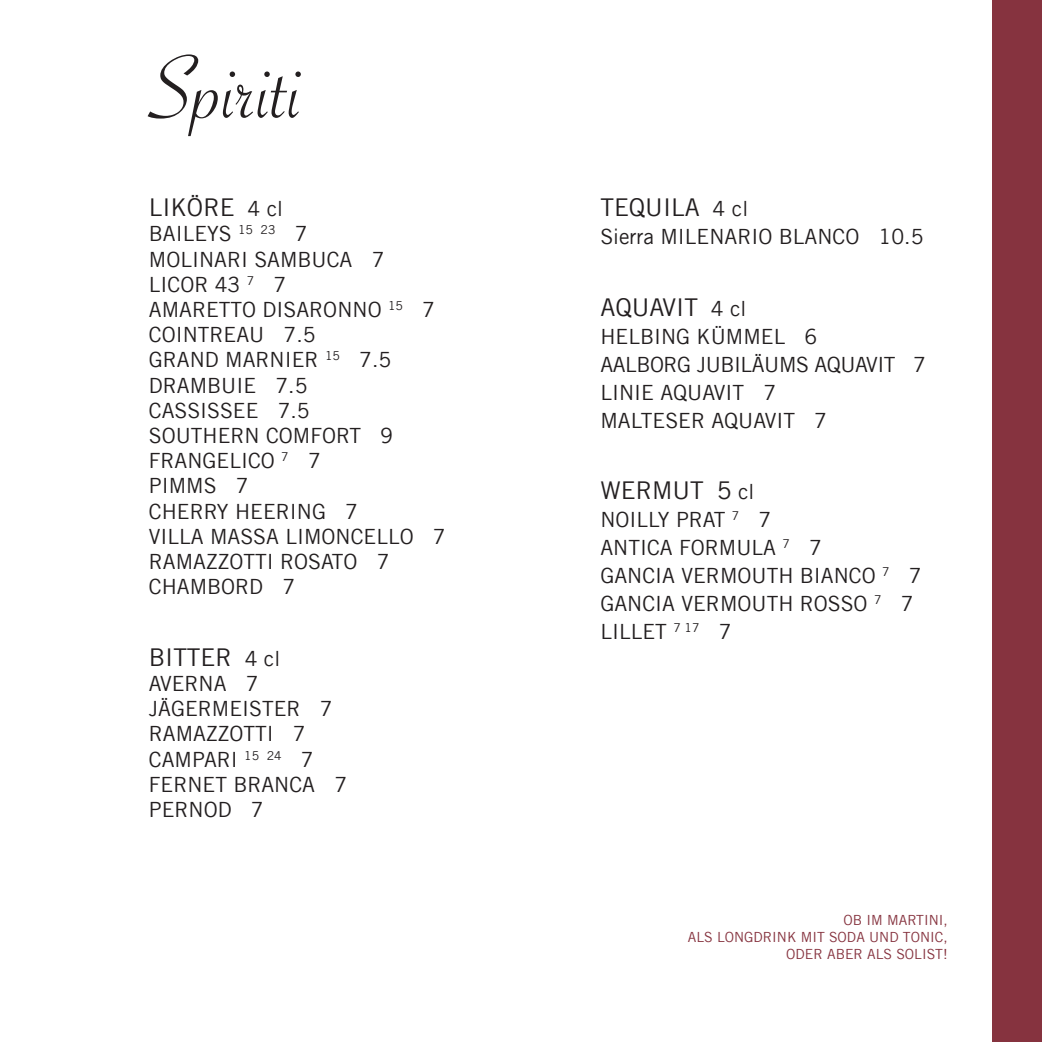
<style>
.page{position:relative;width:1042px;height:1042px;background:#fff}
.page>*{position:absolute;margin:0;border:0;box-sizing:border-box;transform-origin:0 0}
.t1{font:96.25px "Savoye Plain";color:#231f20}
.t2{font:24.5px "Trade Gothic LT";color:#231f20}
.t3{font:24.5px "Trade Gothic LT";color:#242021}
.t4{font:21px "Trade Gothic LT";color:#231f20}
.t5{font:21px "Trade Gothic LT";letter-spacing:-.02em;color:#231f20}
.t6{font:14px "Trade Gothic LT";color:#86333f}
.s1{font-size:21px}
</style>
<div class="page">
<div style="left:992px;top:0;width:50px;height:1042px;background:#86333f"></div>
<p class="t1" style="left:149px;top:49px;width:155px">Spiriti</p>
<p class="t2" style="left:149px;top:193px;width:136px">LIKÖRE <span class="s1">4 cl</span></p>
<p class="t4" style="left:149px;top:221px;width:160px">BAILEYS <sup>15</sup> <sup>23</sup> 7</p>
<p class="t4" style="left:149px;top:246px;width:237px">MOLINARI SAMBUCA 7</p>
<p class="t4" style="left:149px;top:272px;width:139px">LICOR 43 <sup>7</sup> 7</p>
<p class="t4" style="left:149px;top:297px;width:288px">AMARETTO DISARONNO <sup>15</sup> 7</p>
<p class="t4" style="left:149px;top:322px;width:168px">COINTREAU 7.5</p>
<p class="t4" style="left:149px;top:347px;width:244px">GRAND MARNIER <sup>15</sup> 7.5</p>
<p class="t4" style="left:149px;top:372px;width:160px">DRAMBUIE 7.5</p>
<p class="t4" style="left:149px;top:398px;width:162px">CASSISSEE 7.5</p>
<p class="t4" style="left:149px;top:423px;width:246px">SOUTHERN COMFORT 9</p>
<p class="t4" style="left:149px;top:448px;width:173px">FRANGELICO <sup>7</sup> 7</p>
<p class="t4" style="left:149px;top:473px;width:101px">PIMMS 7</p>
<p class="t4" style="left:149px;top:498px;width:211px">CHERRY HEERING 7</p>
<p class="t4" style="left:149px;top:524px;width:298px">VILLA MASSA LIMONCELLO 7</p>
<p class="t4" style="left:149px;top:549px;width:242px">RAMAZZOTTI ROSATO 7</p>
<p class="t4" style="left:149px;top:574px;width:148px">CHAMBORD 7</p>
<p class="t2" style="left:149px;top:642px;width:133px">BITTER <span class="s1">4 cl</span></p>
<p class="t4" style="left:149px;top:671px;width:111px">AVERNA 7</p>
<p class="t4" style="left:149px;top:696px;width:185px">JÄGERMEISTER 7</p>
<p class="t4" style="left:149px;top:721px;width:158px">RAMAZZOTTI 7</p>
<p class="t4" style="left:149px;top:746px;width:166px">CAMPARI <sup>15</sup> <sup>24</sup> 7</p>
<p class="t4" style="left:149px;top:771px;width:200px">FERNET BRANCA 7</p>
<p class="t4" style="left:149px;top:797px;width:116px">PERNOD 7</p>
<p class="t2" style="left:600px;top:193px;width:149px">TEQUILA <span class="s1">4 cl</span></p>
<p class="t4" style="left:600px;top:224px;width:325px">Sierra MILENARIO BLANCO 10.5</p>
<p class="t2" style="left:600px;top:292px;width:147px">AQUAVIT <span class="s1">4 cl</span></p>
<p class="t4" style="left:600px;top:323px;width:218px">HELBING KÜMMEL 6</p>
<p class="t5" style="left:600px;top:351px;width:327px">AALBORG JUBILÄUMS AQUAVIT 7</p>
<p class="t4" style="left:600px;top:379px;width:177px">LINIE AQUAVIT 7</p>
<p class="t4" style="left:600px;top:407px;width:228px">MALTESER AQUAVIT 7</p>
<p class="t3" style="left:600px;top:475px;width:155px">WERMUT 5 <span class="s1">cl</span></p>
<p class="t4" style="left:600px;top:507px;width:173px">NOILLY PRAT <sup>7</sup> 7</p>
<p class="t4" style="left:600px;top:535px;width:223px">ANTICA FORMULA <sup>7</sup> 7</p>
<p class="t4" style="left:600px;top:563px;width:323px">GANCIA VERMOUTH BIANCO <sup>7</sup> 7</p>
<p class="t4" style="left:600px;top:591px;width:315px">GANCIA VERMOUTH ROSSO <sup>7</sup> 7</p>
<p class="t4" style="left:600px;top:619px;width:133px">LILLET <sup>7</sup> <sup>17</sup> 7</p>
<p class="t6" style="left:843px;top:911px;width:106px">OB IM MARTINI,</p>
<p class="t6" style="left:688px;top:928px;width:261px">ALS LONGDRINK MIT SODA UND TONIC,</p>
<p class="t6" style="left:786px;top:945px;width:163px">ODER ABER ALS SOLIST!</p>
</div>
